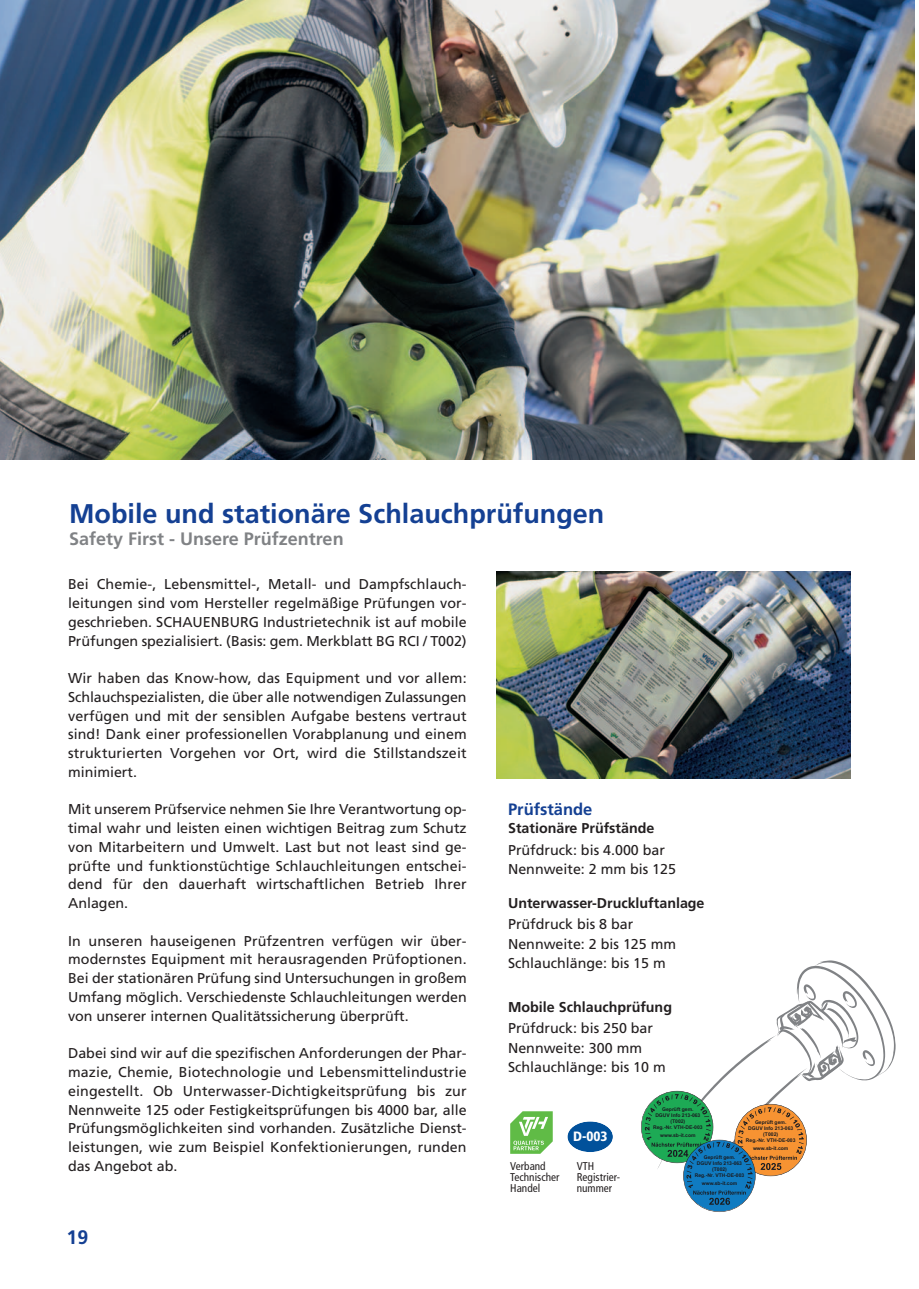
<style>
.page{position:relative;width:919px;height:1289px;background:#fff}
.page>*{position:absolute;margin:0;border:0;box-sizing:border-box;transform-origin:0 0}
.t1{font:700 27px "Frutiger";color:#144093}
.t2{font:700 19.5px "Frutiger";color:#144093}
.t3{font:700 18px "Frutiger";color:#808285}
.t4{font:700 16.5px "Frutiger";color:#144093}
.t5{font:14.25px/18.8px "Frutiger";color:#231f20;text-align:justify}
.t6{font:700 14.25px "Frutiger";color:#231f20}
.t7{font:900 condensed 13.5px "Frutiger";color:#fff}
.t8{font:condensed 11.25px/11.2px "Frutiger";color:#231f20}
.t9{font:700 5.1px/6px "Arial";color:#1a1c21;text-align:center}
</style>
<div class="page">
<svg style="left:510px;top:1111px;width:42px;height:42px"></svg>
<svg style="left:567px;top:1121px;width:46px;height:31px"></svg>
<img style="left:496px;top:571px;width:354px;height:207px">
<svg style="left:641px;top:960px;width:254px;height:251px"></svg>
<div style="left:683px;top:1139px;width:72px;height:72px;border:1px solid #231f20;border-radius:50%"></div>
<img style="left:0;top:0;width:914px;height:459px">
<p class="t1" style="left:69px;top:502px;width:537px">Mobile und stationäre Schlauchprüfungen</p>
<p class="t3" style="left:69px;top:531px;width:276px">Safety First - Unsere Prüfzentren</p>
<p class="t5" style="left:68px;top:576px;width:400px">Bei Chemie-, Lebens mittel-, Metall- und Dampfschlauch - leitungen sind vom Hersteller regelmäßige Prüfungen vor&shy;geschrieben. SCHAUENBURG Industrietechnik ist auf mobile Prüfungen spezialisiert. (Basis: gem. Merkblatt BG RCI / T002)</p>
<p class="t5" style="left:68px;top:670px;width:400px">Wir haben das Know-how, das Equipment und vor allem:<br>Schlauchspezialisten, die über alle notwendigen Zulassungen verfügen und mit der sensiblen Aufgabe bestens vertraut sind! Dank einer professionellen Vorabplanung und einem strukturierten Vorgehen vor Ort, wird die Stillstandszeit minimiert.</p>
<p class="t5" style="left:68px;top:801px;width:400px">Mit unserem Prüfservice nehmen Sie Ihre Verantwortung op&shy;timal wahr und leisten einen wichtigen Beitrag zum Schutz von Mitarbeitern und Umwelt. Last but not least sind ge&shy;prüfte und funktionstüchtige Schlauchleitungen entschei&shy;dend für den dauerhaft wirtschaftlichen Betrieb Ihrer Anlagen.</p>
<p class="t5" style="left:68px;top:932px;width:400px">In unseren hauseigenen Prüf zentren verfügen wir über&shy;modernstes Equipment mit herausragenden Prüfoptionen.<br>Bei der stationären Prüfung sind Untersuchungen in großem Umfang möglich. Verschiedenste Schlauchleitungen werden von unserer internen Qualitätssicherung überprüft.</p>
<p class="t5" style="left:68px;top:1045px;width:400px">Dabei sind wir auf die spezifischen Anforderungen der Phar&shy;mazie, Chemie, Biotechnologie und Lebensmittel industrie eingestellt. Ob Unterwasser-Dichtigkeits prüfung bis zur Nennweite 125 oder Festigkeitsprüfungen bis 4000 bar, alle Prüfungsmöglichkeiten sind vorhanden. Zusätzliche Dienst&shy;leistungen, wie zum Beispiel Konfektionierungen, runden das Angebot ab.</p>
<p class="t2" style="left:67px;top:1228px;width:23px">19</p>
<p class="t4" style="left:508px;top:803px;width:86px">Prüfstände</p>
<p class="t6" style="left:508px;top:822px;width:148px">Stationäre Prüfstände</p>
<p class="t5" style="left:508px;top:841px;width:158px">Prüfdruck: bis 4.000 bar</p>
<p class="t5" style="left:508px;top:860px;width:169px">Nennweite: 2 mm bis 125</p>
<p class="t6" style="left:508px;top:897px;width:198px">Unterwasser-Druckluftanlage</p>
<p class="t5" style="left:508px;top:916px;width:127px">Prüfdruck bis 8 bar</p>
<p class="t5" style="left:508px;top:935px;width:169px">Nennweite: 2 bis 125 mm</p>
<p class="t5" style="left:508px;top:955px;width:159px">Schlauchlänge: bis 15 m</p>
<p class="t6" style="left:508px;top:1001px;width:165px">Mobile Schlauchprüfung</p>
<p class="t5" style="left:508px;top:1020px;width:146px">Prüfdruck: bis 250 bar</p>
<p class="t5" style="left:508px;top:1039px;width:135px">Nennweite: 300 mm</p>
<p class="t5" style="left:508px;top:1059px;width:159px">Schlauchlänge: bis 10 m</p>
<p class="t7" style="left:573px;top:1131px;width:36px">D-003</p>
<p class="t9" style="left:653px;top:1106px;width:51px">Geprüft gem.<br>DGUV Info 213-063 (T002)<br>Reg.-Nr. VTH-DE-003</p>
<p class="t9" style="left:660px;top:1132px;width:37px">www.sb-it.com</p>
<p class="t9" style="left:745px;top:1119px;width:51px">Geprüft gem.<br>DGUV Info 213-063 (T002)<br>Reg.-Nr. VTH-DE-003</p>
<p class="t9" style="left:753px;top:1145px;width:37px">www.sb-it.com</p>
<p class="t8" style="left:510px;top:1161px;width:37px">Verband</p>
<p class="t8" style="left:510px;top:1172px;width:51px">Technischer</p>
<p class="t8" style="left:510px;top:1183px;width:31px">Handel</p>
<p class="t8" style="left:576px;top:1161px;width:45px">VTH<br>Registrier&shy;nummer</p>
<p class="t9" style="left:694px;top:1153px;width:51px">Geprüft gem.<br>DGUV Info 213-063 (T002)<br>Reg.-Nr. VTH-DE-003</p>
<p class="t9" style="left:701px;top:1179px;width:37px">www.sb-it.com</p>
</div>
